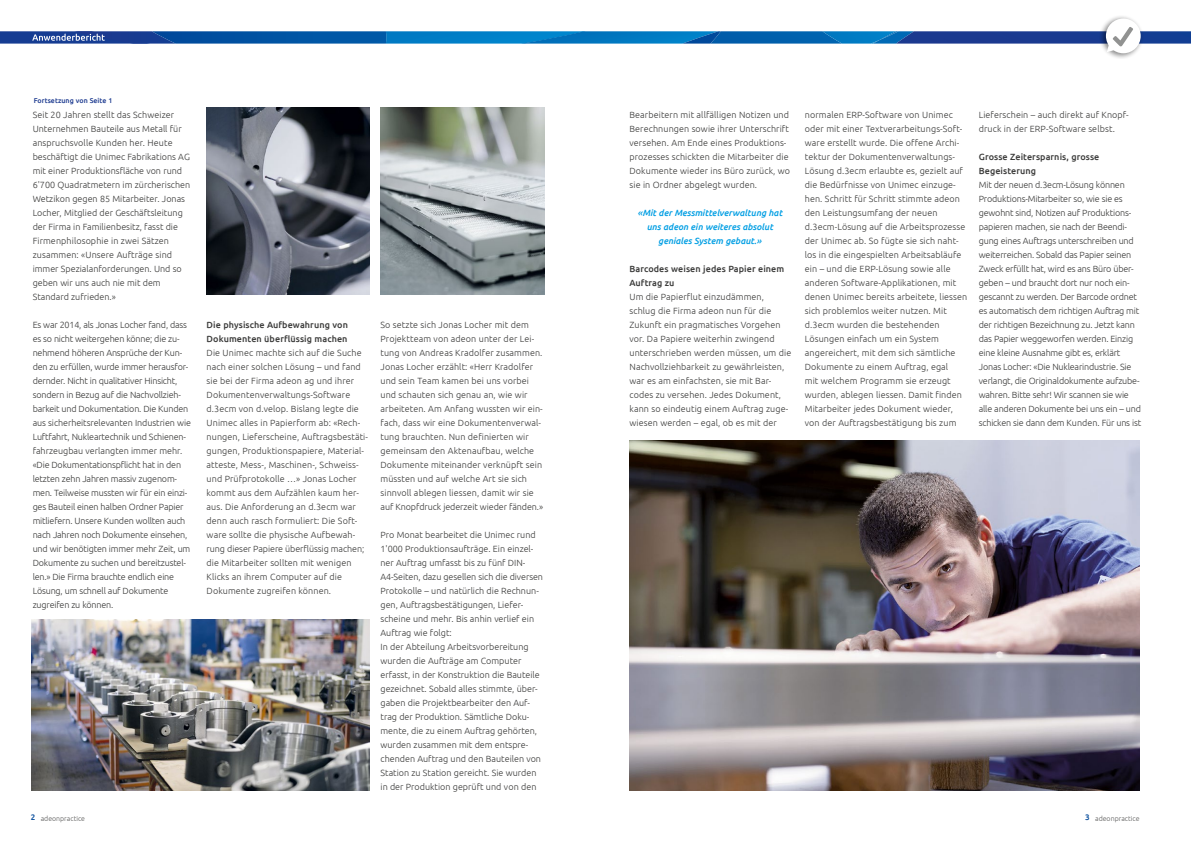
<style>
.page{position:relative;width:1191px;height:842px;background:#fff}
.page>*{position:absolute;margin:0;border:0;box-sizing:border-box;transform-origin:0 0}
.t1{font:300 9px/14px "Ubuntu";letter-spacing:.01em;color:#3a3a39}
.t2{font:300 9px/14px "Ubuntu";letter-spacing:-.02em;color:#3a3a39}
.t3{font:500 9px/14px "Ubuntu";letter-spacing:.01em;color:#3a3a39}
.t4{font:italic 500 9px/14px "Ubuntu";color:#009ee3;text-align:center}
.t5{font:300 7px "Ubuntu";color:#5b5b5a}
.t6{font:500 7px "Ubuntu";letter-spacing:.01em;color:#1b398f}
.s1{font-weight:500;font-size:8px;color:#004899}
</style>
<div class="page">
<img style="left:31px;top:619px;width:338px;height:172px">
<img style="left:206px;top:108px;width:163px;height:187px">
<img style="left:381px;top:108px;width:163px;height:187px">
<img style="left:629px;top:440px;width:511px;height:351px">
<img style="left:0;top:31px;width:74px;height:13px">
<img style="left:74px;top:31px;width:78px;height:13px">
<img style="left:152px;top:31px;width:369px;height:13px">
<svg style="left:32px;top:34px;width:73px;height:7px"></svg>
<img style="left:521px;top:31px;width:74px;height:13px">
<img style="left:721px;top:31px;width:101px;height:13px">
<img style="left:718px;top:31px;width:3px;height:13px">
<img style="left:822px;top:31px;width:369px;height:13px">
<img style="left:873px;top:31px;width:41px;height:13px">
<img style="left:879px;top:31px;width:19px;height:9px">
<img style="left:595px;top:31px;width:123px;height:13px">
<div style="left:1099px;top:15px;width:44px;height:43px;background:#000;opacity:.48"></div>
<div style="left:1106px;top:19px;width:34px;height:34px;background:#fff;border-radius:50%"></div>
<svg style="left:1106px;top:27px;width:27px;height:25px"></svg>
<p class="t6" style="left:34px;top:96px;width:80px">Fortsetzung von Seite 1</p>
<p class="t1" style="left:33px;top:107px;width:159px">Seit 20 Jahren stellt das Schweizer Unternehmen Bauteile aus Metall für anspruchsvolle Kunden her. Heute beschäftigt die Unimec Fabrikations AG mit einer Produktionsfläche von rund 6'700 Quadratmetern im zürcherischen Wetzikon gegen 85 Mitarbeiter. Jonas Locher, Mitglied der Geschäftsleitung der Firma in Familienbesitz, fasst die Firmenphilosophie in zwei Sätzen zusammen: «Unsere Aufträge sind immer Spezialanforderungen. Und so geben wir uns auch nie mit dem Standard zufrieden.»</p>
<p class="t2" style="left:33px;top:317px;width:160px">Es war 2014, als Jonas Locher fand, dass es so nicht weitergehen könne; die zu&shy;nehmend höheren Ansprüche der Kun&shy;den zu erfüllen, wurde immer herausfor&shy;dernder. Nicht in qualitativer Hinsicht, sondern in Bezug auf die Nachvollzieh&shy;barkeit und Dokumentation. Die Kunden aus sicherheitsrelevanten Industrien wie Luftfahrt, Nukleartechnik und Schienen&shy;fahrzeugbau verlangten immer mehr. «Die Dokumentationspflicht hat in den letzten zehn Jahren massiv zugenom&shy;men. Teilweise mussten wir für ein einzi&shy;ges Bauteil einen halben Ordner Papier mitliefern. Unsere Kunden wollten auch nach Jahren noch Dokumente einsehen, und wir benötigten immer mehr Zeit, um Dokumente zu suchen und bereitzustel&shy;len.» Die Firma brauchte endlich eine Lösung, um schnell auf Dokumente zugreifen zu können.</p>
<p class="t3" style="left:207px;top:317px;width:143px">Die physische Aufbewahrung von<br>Dokumenten überflüssig machen</p>
<p class="t1" style="left:207px;top:345px;width:163px">Die Unimec machte sich auf die Suche nach einer solchen Lösung – und fand sie bei der Firma adeon ag und ihrer Dokumentenverwaltungs-Software d.3ecm von d.velop. Bislang legte die Unimec alles in Papierform ab: «Rech&shy;nungen, Lieferscheine, Auftragsbestäti&shy;gungen, Produktionspapiere, Material&shy;atteste, Mess-, Maschinen-, Schweiss&shy;und Prüfprotokolle …» Jonas Locher kommt aus dem Aufzählen kaum her&shy;aus. Die Anforderung an d.3ecm war denn auch rasch formuliert: Die Soft&shy;ware sollte die physische Aufbewah&shy;rung dieser Papiere überflüssig machen; die Mitarbeiter sollten mit wenigen Klicks an ihrem Computer auf die Dokumente zugreifen können.</p>
<p class="t5" style="left:31px;top:814px;width:56px"><span class="s1">2</span> adeonpractice</p>
<p class="t1" style="left:380px;top:317px;width:164px">So setzte sich Jonas Locher mit dem Projektteam von adeon unter der Lei&shy;tung von Andreas Kradolfer zusammen.<br>Jonas Locher erzählt: «Herr Kradolfer und sein Team kamen bei uns vorbei und schauten sich genau an, wie wir arbeiteten. Am Anfang wussten wir ein&shy;fach, dass wir eine Dokumentenverwal&shy;tung brauchten. Nun definierten wir gemeinsam den Aktenaufbau, welche Dokumente miteinander verknüpft sein müssten und auf welche Art sie sich sinnvoll ablegen liessen, damit wir sie auf Knopfdruck jederzeit wieder fänden.»</p>
<p class="t1" style="left:380px;top:527px;width:164px">Pro Monat bearbeitet die Unimec rund 1'000 Produktionsaufträge. Ein einzel&shy;ner Auftrag umfasst bis zu fünf DIN-A4-Seiten, dazu gesellen sich die diversen Protokolle – und natürlich die Rechnun&shy;gen, Auftragsbestätigungen, Liefer&shy;scheine und mehr. Bis anhin verlief ein Auftrag wie folgt:<br>In der Abteilung Arbeitsvorbereitung wurden die Aufträge am Computer erfasst, in der Konstruktion die Bauteile gezeichnet. Sobald alles stimmte, über&shy;gaben die Projektbearbeiter den Auf&shy;trag der Produktion. Sämtliche Doku&shy;mente, die zu einem Auftrag gehörten, wurden zusammen mit dem entspre&shy;chenden Auftrag und den Bauteilen von Station zu Station gereicht. Sie wurden in der Produktion geprüft und von den</p>
<p class="t1" style="left:629px;top:107px;width:162px">Bearbeitern mit allfälligen Notizen und Berechnungen sowie ihrer Unterschrift versehen. Am Ende eines Produktions&shy;prozesses schickten die Mitarbeiter die Dokumente wieder ins Büro zurück, wo sie in Ordner abgelegt wurden.</p>
<p class="t4" style="left:637px;top:205px;width:146px">«Mit der Messmittelverwaltung hat uns adeon ein weiteres absolut geniales System gebaut.»</p>
<p class="t3" style="left:629px;top:261px;width:156px">Barcodes weisen jedes Papier einem<br>Auftrag zu</p>
<p class="t1" style="left:629px;top:289px;width:163px">Um die Papierflut einzudämmen, schlug die Firma adeon nun für die Zukunft ein pragmatisches Vorgehen vor. Da Papiere weiterhin zwingend unterschrieben werden müssen, um die Nachvollziehbarkeit zu gewährleisten, war es am einfachsten, sie mit Bar&shy;codes zu versehen. Jedes Dokument, kann so eindeutig einem Auftrag zuge&shy;wiesen werden – egal, ob es mit der</p>
<p class="t1" style="left:805px;top:107px;width:164px">normalen ERP-Software von Unimec oder mit einer Textverarbeitungs-Soft&shy;ware erstellt wurde. Die offene Archi&shy;tektur der Dokumentenverwaltungs-Lösung d.3ecm erlaubte es, gezielt auf die Bedürfnisse von Unimec einzuge&shy;hen. Schritt für Schritt stimmte adeon den Leistungsumfang der neuen d.3ecm-Lösung auf die Arbeitsprozesse der Unimec ab. So fügte sie sich naht&shy;los in die eingespielten Arbeitsabläufe ein – und die ERP-Lösung sowie alle anderen Software-Applikationen, mit denen Unimec bereits arbeitete, liessen sich problemlos weiter nutzen. Mit d.3ecm wurden die bestehenden Lösungen einfach um ein System angereichert, mit dem sich sämtliche Dokumente zu einem Auftrag, egal<br>mit welchem Programm sie erzeugt wurden, ablegen liessen. Damit finden Mitarbeiter jedes Dokument wieder, von der Auftragsbestätigung bis zum</p>
<p class="t1" style="left:978px;top:107px;width:151px">Lieferschein – auch direkt auf Knopf&shy;druck in der ERP-Software selbst.</p>
<p class="t3" style="left:978px;top:149px;width:122px">Grosse Zeitersparnis, grosse<br>Begeisterung</p>
<p class="t2" style="left:978px;top:177px;width:164px">Mit der neuen d.3ecm-Lösung können Produktions-Mitarbeiter so, wie sie es gewohnt sind, Notizen auf Produktions&shy;papieren machen, sie nach der Beendi&shy;gung eines Auftrags unterschreiben und weiterreichen. Sobald das Papier seinen Zweck erfüllt hat, wird es ans Büro über&shy;geben – und braucht dort nur noch ein&shy;gescannt zu werden. Der Barcode ordnet es automatisch dem richtigen Auftrag mit der richtigen Bezeichnung zu. Jetzt kann das Papier weggeworfen werden. Einzig eine kleine Ausnahme gibt es, erklärt Jonas Locher: «Die Nuklearindustrie. Sie verlangt, die Originaldokumente aufzube&shy;wahren. Bitte sehr! Wir scannen sie wie alle anderen Dokumente bei uns ein – und schicken sie dann dem Kunden. Für uns ist</p>
<p class="t5" style="left:1085px;top:814px;width:56px"><span class="s1">3</span> adeonpractice</p>
</div>
